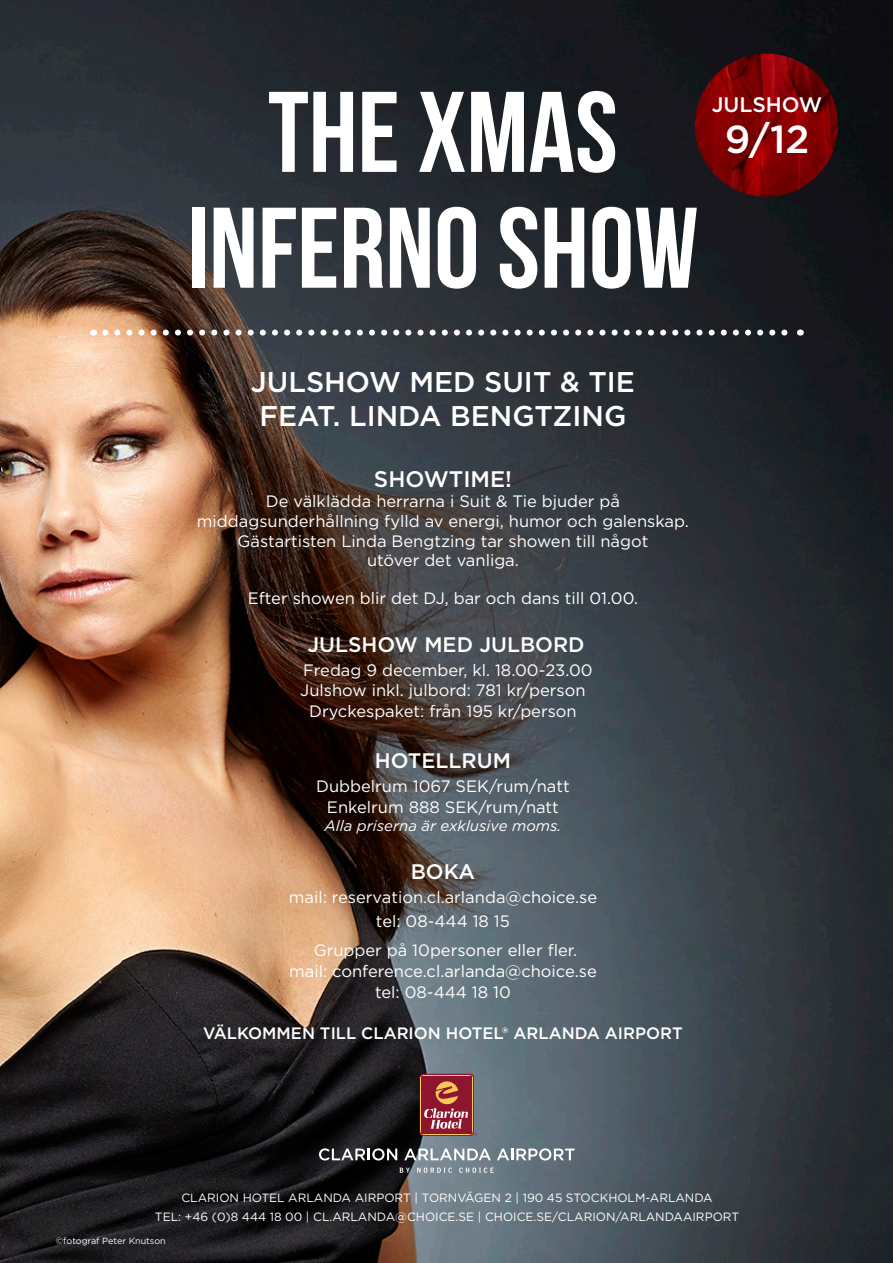
<style>
.page{position:relative;width:893px;height:1263px;background:#fff}
.page>*{position:absolute;margin:0;border:0;box-sizing:border-box;transform-origin:0 0}
.t1{font:700 114.3px "Bebas Neue";color:#fff}
.t2{font:500 39px "Gotham";color:#fff}
.t3{font:500 28.5px "Gotham";color:#fff}
.t4{font:500 22.5px "Gotham";color:#fff}
.t5{font:500 21px "Gotham";color:#fff}
.t6{font:16.5px "Gotham";color:#fff}
.t7{font:500 16.5px "Gotham";color:#fff}
.t8{font:italic 15px "Gotham";color:#fff}
.t9{font:12px "Gotham";color:#fff}
.t10{font:9px "Gotham";color:#fff}
</style>
<div class="page">
<img style="left:0;top:0;width:893px;height:1263px">
<img style="left:695px;top:54px;width:143px;height:143px;border-radius:72px">
<svg style="left:105px;top:330px;width:689px;height:6px"></svg>
<svg style="left:319px;top:1148px;width:78px;height:12px"></svg>
<svg style="left:404px;top:1148px;width:87px;height:12px"></svg>
<svg style="left:497px;top:1148px;width:78px;height:12px"></svg>
<svg style="left:400px;top:1167px;width:10px;height:6px"></svg>
<svg style="left:417px;top:1167px;width:35px;height:6px"></svg>
<svg style="left:459px;top:1167px;width:35px;height:6px"></svg>
<svg style="left:420px;top:1075px;width:57px;height:61px;background:#a4474a"></svg>
<p class="t1" style="left:268px;top:70px;width:351px">THE XMAS</p>
<p class="t1" style="left:187px;top:186px;width:513px">INFERNO SHOW</p>
<p class="t5" style="left:712px;top:91px;width:112px">JULSHOW</p>
<p class="t2" style="left:725px;top:114px;width:86px">9/12</p>
<p class="t3" style="left:251px;top:363px;width:386px">JULSHOW MED SUIT &amp; TIE</p>
<p class="t3" style="left:259px;top:397px;width:368px">FEAT. LINDA BENGTZING</p>
<p class="t4" style="left:374px;top:464px;width:139px">SHOWTIME!</p>
<p class="t6" style="left:266px;top:490px;width:356px">De välklädda herrarna i Suit &amp; Tie bjuder på</p>
<p class="t6" style="left:197px;top:510px;width:494px">middagsunderhållning fylld av energi, humor och galenskap.</p>
<p class="t6" style="left:237px;top:530px;width:412px">Gästartisten Linda Bengtzing tar showen till något</p>
<p class="t6" style="left:367px;top:550px;width:153px">utöver det vanliga.</p>
<p class="t6" style="left:248px;top:588px;width:392px">Efter showen blir det DJ, bar och dans till 01.00.</p>
<p class="t5" style="left:308px;top:631px;width:279px">JULSHOW MED JULBORD</p>
<p class="t6" style="left:303px;top:660px;width:291px">Fredag 9 december, kl. 18.00-23.00</p>
<p class="t6" style="left:300px;top:679px;width:287px">Julshow inkl. julbord: 781 kr/person</p>
<p class="t6" style="left:309px;top:701px;width:269px">Dryckespaket: från 195 kr/person</p>
<p class="t5" style="left:375px;top:747px;width:137px">HOTELLRUM</p>
<p class="t6" style="left:316px;top:776px;width:255px">Dubbelrum 1067 SEK/rum/natt</p>
<p class="t6" style="left:327px;top:797px;width:234px">Enkelrum 888 SEK/rum/natt</p>
<p class="t8" style="left:324px;top:816px;width:238px">Alla priserna är exklusive moms.</p>
<p class="t5" style="left:411px;top:857px;width:66px">BOKA</p>
<p class="t6" style="left:289px;top:886px;width:310px">mail: reservation.cl.arlanda@choice.se</p>
<p class="t6" style="left:376px;top:910px;width:136px">tel: 08-444 18 15</p>
<p class="t6" style="left:314px;top:940px;width:265px">Grupper på 10personer eller fler.</p>
<p class="t6" style="left:289px;top:961px;width:309px">mail: conference.cl.arlanda@choice.se</p>
<p class="t6" style="left:375px;top:982px;width:137px">tel: 08-444 18 10</p>
<p class="t7" style="left:203px;top:1022px;width:481px">VÄLKOMMEN TILL CLARION HOTEL® ARLANDA AIRPORT</p>
<p class="t9" style="left:181px;top:1190px;width:533px">CLARION HOTEL ARLANDA AIRPORT | TORNVÄGEN 2 | 190 45 STOCKHOLM-ARLANDA</p>
<p class="t9" style="left:155px;top:1209px;width:586px">TEL: +46 (0)8 444 18 00 | CL.ARLANDA@CHOICE.SE | CHOICE.SE/CLARION/ARLANDAAIRPORT</p>
<p class="t10" style="left:56px;top:1235px;width:111px">©fotograf Peter Knutson</p>
</div>
